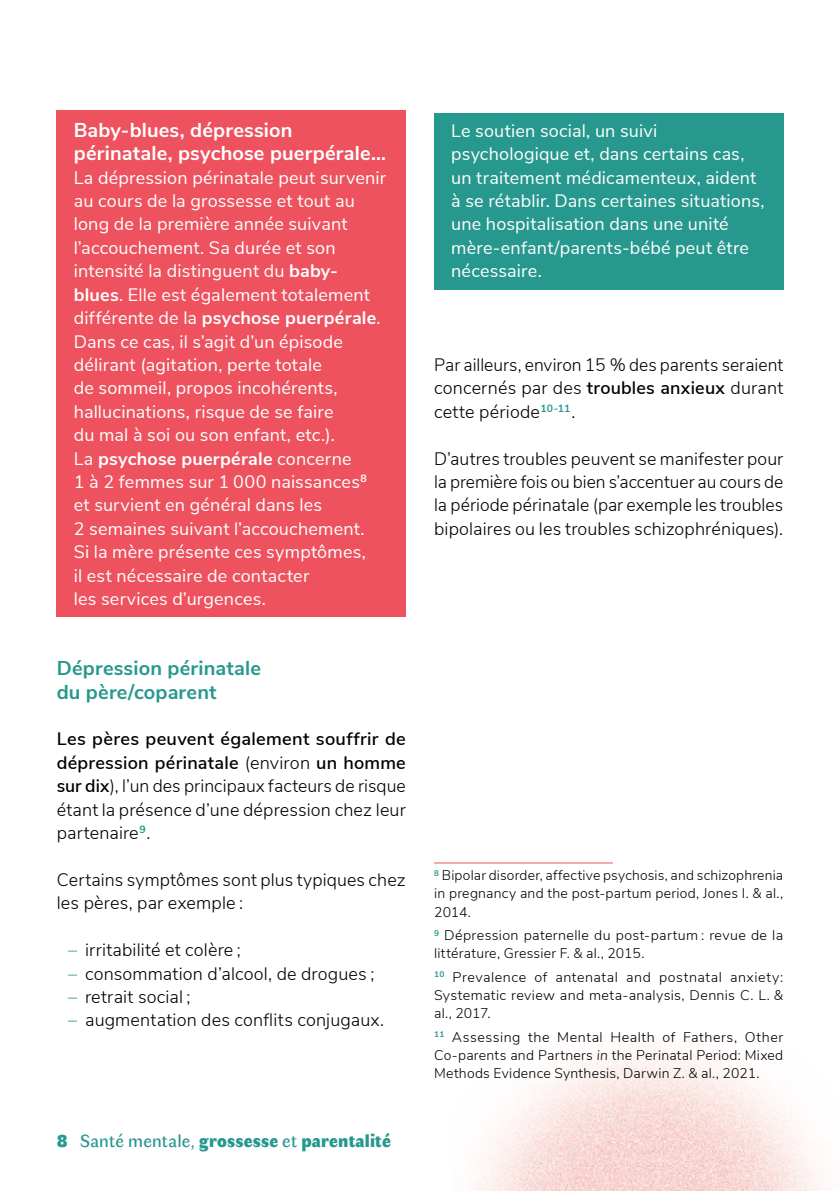
<style>
.page{position:relative;width:840px;height:1191px;background:#fff}
.page>*{position:absolute;margin:0;border:0;box-sizing:border-box;transform-origin:0 0}
.Encadré_titre_1{font:700 20px/23.4px "Nunito Sans";letter-spacing:.01em;color:#fff}
.T2{font:700 20px/23.4px "Nunito Sans";letter-spacing:.01em;color:#26988d}
.encadré2{font:18px/23.4px "Nunito Sans";letter-spacing:.01em;color:#fff}
.CORPS{font:300 18px/23.4px "Nunito Sans";letter-spacing:.005em;color:#000;text-align:justify}
.t1{font:900 18px "Faune Display";letter-spacing:.01em;color:#26988d}
.Notes{font:300 14px/18px "Nunito Sans";letter-spacing:.02em;color:#000;text-align:justify}
.s1{font-weight:700}
.s2{font-weight:600}
.s3{color:#26988d}
.s4{font-family:"Faune Text";font-weight:400}
.s5{font-style:italic}
</style>
<div class="page">
<img style="left:474px;top:1050px;width:349px;height:141px">
<div style="left:434px;top:113px;width:348px;height:176px;background:#26988d"></div>
<div style="left:57px;top:111px;width:348px;height:62px;background:#ed525e"></div>
<div style="left:57px;top:160px;width:348px;height:457px;background:#ed525e"></div>
<hr style="left:434px;top:862px;width:178px;height:1px;background:#ed525e">
<p class="Encadré_titre_1" style="left:74px;top:117px;width:313px">Baby-blues, dépression périnatale, psychose puerpérale…</p>
<p class="encadré2" style="left:74px;top:165px;width:314px">La dépression périnatale peut survenir au cours de la grossesse et tout au long de la première année suivant l’accouchement. Sa durée et son intensité la distinguent du <span class="s1">baby&shy;blues</span>. Elle est également totalement différente de la <span class="s1">psychose puerpérale</span>.<br>Dans ce cas, il s’agit d’un épisode délirant (agitation, perte totale<br>de sommeil, propos incohérents, hallucinations, risque de se faire<br>du mal à soi ou son enfant, etc.).<br>La <span class="s1">psychose puerpérale</span> concerne<br>1 à 2 femmes sur 1 000 naissances<sup>8 </sup>et survient en général dans les<br>2 semaines suivant l’accouchement.<br>Si la mère présente ces symptômes,<br>il est nécessaire de contacter<br>les services d’urgences.</p>
<p class="T2" style="left:57px;top:655px;width:206px">Dépression périnatale du père/coparent</p>
<p class="CORPS" style="left:57px;top:726px;width:350px"><span class="s2">Les pères peuvent également souffrir de dépression périnatale</span> (environ <span class="s2">un homme sur dix</span>), l’un des principaux facteurs de risque étant la présence d’une dépression chez leur partenaire<sup>9</sup>.</p>
<p class="CORPS" style="left:57px;top:867px;width:350px">Certains symptômes sont plus typiques chez les pères, par exemple :</p>
<p class="CORPS" style="left:68px;top:937px;width:174px"><span class="s3">–</span> irritabilité et colère ;</p>
<p class="CORPS" style="left:68px;top:960px;width:307px"><span class="s3">–</span> consommation d’alcool, de drogues ;</p>
<p class="CORPS" style="left:68px;top:984px;width:124px"><span class="s3">–</span> retrait social ;</p>
<p class="CORPS" style="left:68px;top:1007px;width:317px"><span class="s3">–</span> augmentation des conflits conjugaux.</p>
<p class="t1" style="left:57px;top:1127px;width:335px">8 <span class="s4">Santé mentale,</span> grossesse <span class="s4">et</span> parentalité</p>
<p class="encadré2" style="left:451px;top:118px;width:315px">Le soutien social, un suivi psychologique et, dans certains cas, un traitement médicamenteux, aident à se rétablir. Dans certaines situations, une hospitalisation dans une unité mère-enfant/parents-bébé peut être nécessaire.</p>
<p class="CORPS" style="left:434px;top:352px;width:350px">Par ailleurs, environ 15 % des parents seraient concernés par des <span class="s2">troubles anxieux</span> durant cette période<sup>10-11</sup>.</p>
<p class="CORPS" style="left:434px;top:445px;width:350px">D’autres troubles peuvent se manifester pour la première fois ou bien s’accentuer au cours de la période périnatale (par exemple les troubles bipolaires ou les troubles schizophréniques).</p>
<p class="Notes" style="left:434px;top:865px;width:350px"><sup>8</sup> Bipolar disorder, affective psychosis, and schizophrenia in pregnancy and the post-partum period, Jones I. &amp; al., 2014.</p>
<p class="Notes" style="left:434px;top:925px;width:350px"><sup>9</sup> Dépression paternelle du post-partum : revue de la littérature, Gressier F. &amp; al., 2015.</p>
<p class="Notes" style="left:434px;top:967px;width:350px"><sup>10</sup> Prevalence of antenatal and postnatal anxiety:<br>Systematic review and meta-analysis, Dennis C. L. &amp; al., 2017.</p>
<p class="Notes" style="left:434px;top:1026px;width:350px"><sup>11</sup> Assessing the Mental Health of Fathers, Other Co-parents and Partners <span class="s5">in</span> the Perinatal Period: Mixed Methods Evidence Synthesis, Darwin Z. &amp; al., 2021.</p>
</div>
